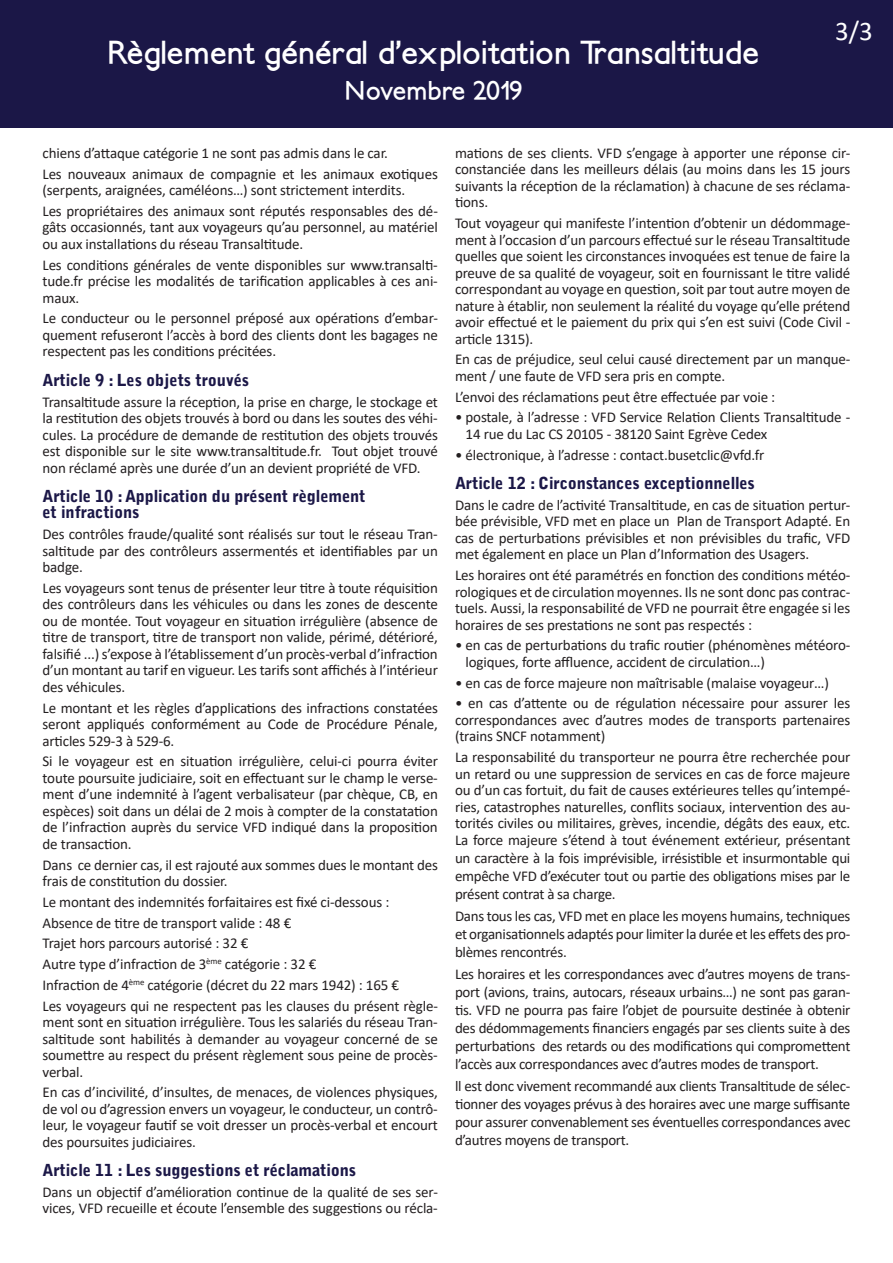
<style>
.page{position:relative;width:893px;height:1263px;background:#fff}
.page>*{position:absolute;margin:0;border:0;box-sizing:border-box;transform-origin:0 0}
.t1{font:700 31.5px "Petita";color:#fff}
.t2{font:27px "Calibri";color:#fff}
.t3{font:700 25.5px "Petita";color:#fff}
.t4{font:900 16.5px/16.5px "Bell Gothic Std";letter-spacing:-.01em;color:#1b1747}
.t5{font:15px/16.5px "Calibri";letter-spacing:-.01em;color:#231f20;text-align:justify}
</style>
<div class="page">
<div style="left:0;top:0;width:893px;height:128px;background:#1b1747"></div>
<h1 class="t1" style="left:108px;top:33px;width:653px">Règlement général d’exploitation Transaltitude</h1>
<h3 class="t3" style="left:344px;top:75px;width:180px">Novembre 2019</h3>
<h2 class="t2" style="left:835px;top:12px;width:39px">3/3</h2>
<p class="t5" style="left:43px;top:142px;width:397px;line-height:20.7px">chiens d’attaque catégorie 1 ne sont pas admis dans le car.<br>Les nouveaux animaux de compagnie et les animaux exotiques</p>
<p class="t5" style="left:43px;top:179px;width:397px;line-height:20.7px">(serpents, araignées, caméléons…) sont strictement interdits.<br>Les propriétaires des animaux sont réputés responsables des dé-</p>
<p class="t5" style="left:43px;top:219px;width:397px">gâts occasionnés, tant aux voyageurs qu’au personnel, au matériel ou aux installations du réseau Transaltitude.</p>
<p class="t5" style="left:43px;top:256px;width:397px">Les conditions générales de vente disponibles sur www.transalti&shy;tude.fr précise les modalités de tarification applicables à ces ani&shy;maux.</p>
<p class="t5" style="left:43px;top:310px;width:397px">Le conducteur ou le personnel préposé aux opérations d’embar&shy;quement refuseront l’accès à bord des clients dont les bagages ne respectent pas les conditions précitées.</p>
<p class="t4" style="left:43px;top:372px;width:208px">Article 9 : Les objets trouvés</p>
<p class="t5" style="left:43px;top:393px;width:397px">Transaltitude assure la réception, la prise en charge, le stockage et la restitution des objets trouvés à bord ou dans les soutes des véhi&shy;cules. La procédure de demande de restitution des objets trouvés est disponible sur le site www.transaltitude.fr. Tout objet trouvé non réclamé après une durée d’un an devient propriété de VFD.</p>
<p class="t4" style="left:43px;top:488px;width:325px">Article 10 : Application du présent règlement et infractions</p>
<p class="t5" style="left:43px;top:525px;width:397px">Des contrôles fraude/qualité sont réalisés sur tout le réseau Tran&shy;saltitude par des contrôleurs assermentés et identifiables par un badge.</p>
<p class="t5" style="left:43px;top:579px;width:397px">Les voyageurs sont tenus de présenter leur titre à toute réquisition des contrôleurs dans les véhicules ou dans les zones de descente ou de montée. Tout voyageur en situation irrégulière (absence de titre de transport, titre de transport non valide, périmé, détérioré, falsifié ...) s’expose à l’établissement d’un procès-verbal d’infraction d’un montant au tarif en vigueur. Les tarifs sont affichés à l’intérieur des véhicules.</p>
<p class="t5" style="left:43px;top:699px;width:397px">Le montant et les règles d’applications des infractions constatées seront appliqués conformément au Code de Procédure Pénale, articles 529-3 à 529-6.</p>
<p class="t5" style="left:43px;top:753px;width:397px">Si le voyageur est en situation irrégulière, celui-ci pourra éviter toute poursuite judiciaire, soit en effectuant sur le champ le verse&shy;ment d’une indemnité à l’agent verbalisateur (par chèque, CB, en espèces) soit dans un délai de 2 mois à compter de la constatation de l’infraction auprès du service VFD indiqué dans la proposition de transaction.</p>
<p class="t5" style="left:43px;top:856px;width:397px">Dans ce dernier cas, il est rajouté aux sommes dues le montant des frais de constitution du dossier.</p>
<p class="t5" style="left:43px;top:891px;width:397px;line-height:20.7px;text-align:left">Le montant des indemnités forfaitaires est fixé ci-dessous :<br>Absence de titre de transport valide : 48 €<br>Trajet hors parcours autorisé : 32 €<br>Autre type d’infraction de 3<sup>ème</sup> catégorie : 32 €<br>Infraction de 4<sup>ème</sup> catégorie (décret du 22 mars 1942) : 165 €<br>Les voyageurs qui ne respectent pas les clauses du présent règle-</p>
<p class="t5" style="left:43px;top:1013px;width:397px">ment sont en situation irrégulière. Tous les salariés du réseau Tran&shy;saltitude sont habilités à demander au voyageur concerné de se soumettre au respect du présent règlement sous peine de procès&shy;verbal.</p>
<p class="t5" style="left:43px;top:1084px;width:397px">En cas d’incivilité, d’insultes, de menaces, de violences physiques, de vol ou d’agression envers un voyageur, le conducteur, un contrô&shy;leur, le voyageur fautif se voit dresser un procès-verbal et encourt des poursuites judiciaires.</p>
<p class="t4" style="left:43px;top:1162px;width:315px">Article 11 : Les suggestions et réclamations</p>
<p class="t5" style="left:43px;top:1183px;width:397px">Dans un objectif d’amélioration continue de la qualité de ses ser&shy;vices, VFD recueille et écoute l’ensemble des suggestions ou récla-</p>
<p class="t5" style="left:455px;top:144px;width:397px">mations de ses clients. VFD s’engage à apporter une réponse cir&shy;constanciée dans les meilleurs délais (au moins dans les 15 jours suivants la réception de la réclamation) à chacune de ses réclama&shy;tions.</p>
<p class="t5" style="left:455px;top:215px;width:397px">Tout voyageur qui manifeste l’intention d’obtenir un dédommage&shy;ment à l’occasion d’un parcours effectué sur le réseau Transaltitude quelles que soient les circonstances invoquées est tenue de faire la preuve de sa qualité de voyageur, soit en fournissant le titre validé correspondant au voyage en question, soit par tout autre moyen de nature à établir, non seulement la réalité du voyage qu’elle prétend avoir effectué et le paiement du prix qui s’en est suivi (Code Civil - article 1315).</p>
<p class="t5" style="left:455px;top:351px;width:397px">En cas de préjudice, seul celui causé directement par un manque&shy;ment / une faute de VFD sera pris en compte.</p>
<p class="t5" style="left:455px;top:388px;width:322px">L’envoi des réclamations peut être effectuée par voie :</p>
<p class="t5" style="left:466px;top:409px;width:386px;text-indent:-11px">• postale, à l’adresse : VFD Service Relation Clients Transaltitude -<br>14 rue du Lac CS 20105 - 38120 Saint Egrève Cedex</p>
<p class="t5" style="left:455px;top:446px;width:311px">• électronique, à l’adresse : contact.busetclic@vfd.fr</p>
<p class="t4" style="left:455px;top:475px;width:301px">Article 12 : Circonstances exceptionnelles</p>
<p class="t5" style="left:455px;top:496px;width:397px">Dans le cadre de l’activité Transaltitude, en cas de situation pertur&shy;bée prévisible, VFD met en place un Plan de Transport Adapté. En cas de perturbations prévisibles et non prévisibles du trafic, VFD met également en place un Plan d’Information des Usagers.</p>
<p class="t5" style="left:455px;top:566px;width:397px">Les horaires ont été paramétrés en fonction des conditions météo&shy;rologiques et de circulation moyennes. Ils ne sont donc pas contrac&shy;tuels. Aussi, la responsabilité de VFD ne pourrait être engagée si les horaires de ses prestations ne sont pas respectés :</p>
<p class="t5" style="left:466px;top:637px;width:386px;text-indent:-11px">• en cas de perturbations du trafic routier (phénomènes météoro&shy;logiques, forte affluence, accident de circulation…)</p>
<p class="t5" style="left:455px;top:674px;width:376px">• en cas de force majeure non maîtrisable (malaise voyageur…)</p>
<p class="t5" style="left:455px;top:695px;width:397px">• en cas d’attente ou de régulation nécessaire pour assurer les correspondances avec d’autres modes de transports partenaires (trains SNCF notamment)</p>
<p class="t5" style="left:455px;top:748px;width:397px">La responsabilité du transporteur ne pourra être recherchée pour un retard ou une suppression de services en cas de force majeure ou d’un cas fortuit, du fait de causes extérieures telles qu’intempé&shy;ries, catastrophes naturelles, conflits sociaux, intervention des au&shy;torités civiles ou militaires, grèves, incendie, dégâts des eaux, etc.<br>La force majeure s’étend à tout événement extérieur, présentant</p>
<p class="t5" style="left:455px;top:848px;width:397px;line-height:18px">un caractère à la fois imprévisible, irrésistible et insurmontable qui empêche VFD d’exécuter tout ou partie des obligations mises par le présent contrat à sa charge.</p>
<p class="t5" style="left:455px;top:906px;width:397px;line-height:18px">Dans tous les cas, VFD met en place les moyens humains, techniques et organisationnels adaptés pour limiter la durée et les effets des pro&shy;blèmes rencontrés.</p>
<p class="t5" style="left:455px;top:965px;width:397px;line-height:18px">Les horaires et les correspondances avec d’autres moyens de trans&shy;port (avions, trains, autocars, réseaux urbains…) ne sont pas garan&shy;tis. VFD ne pourra pas faire l’objet de poursuite destinée à obtenir des dédommagements financiers engagés par ses clients suite à des perturbations des retards ou des modifications qui compromettent l’accès aux correspondances avec d’autres modes de transport.</p>
<p class="t5" style="left:455px;top:1077px;width:397px;line-height:18px">ll est donc vivement recommandé aux clients Transaltitude de sélec&shy;tionner des voyages prévus à des horaires avec une marge suffisante pour assurer convenablement ses éventuelles correspondances avec d’autres moyens de transport.</p>
</div>
